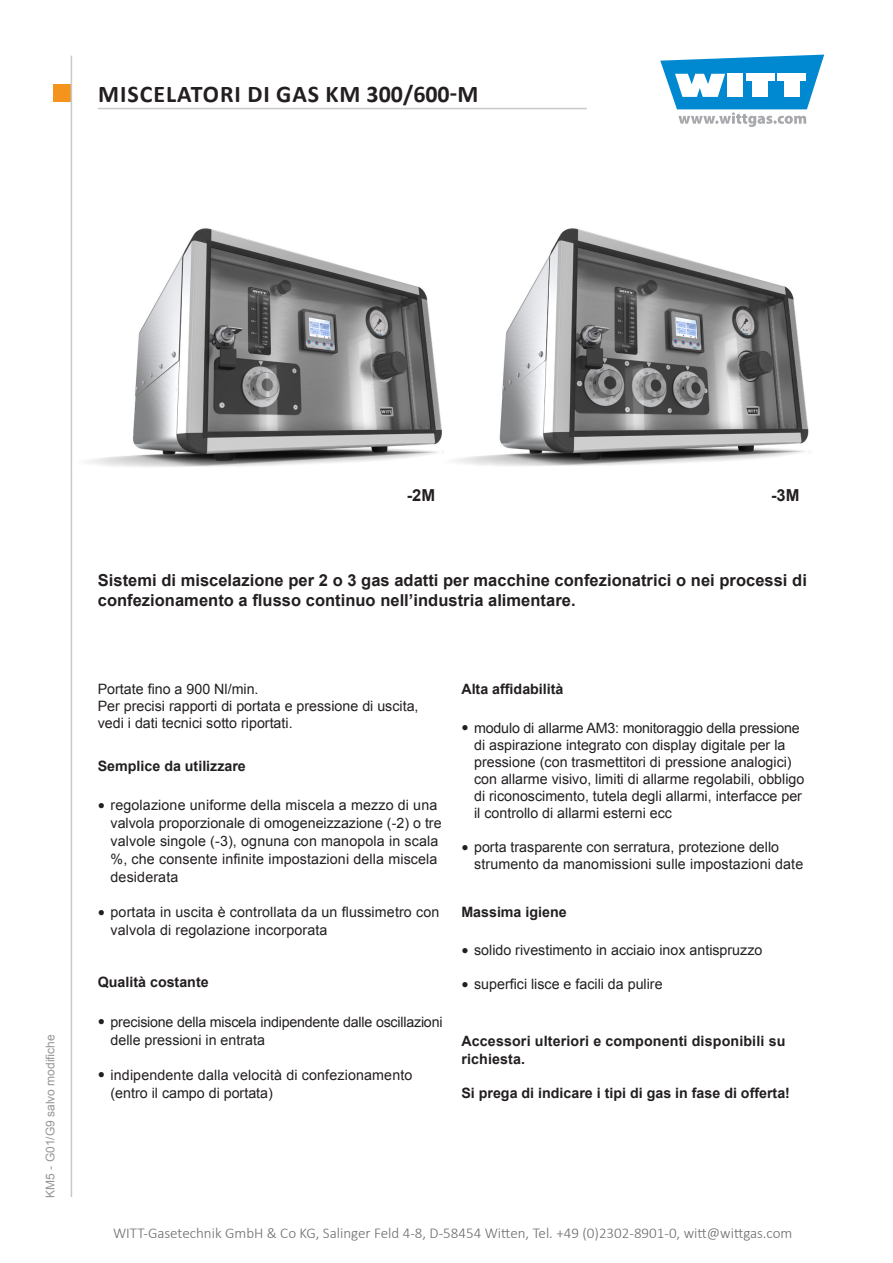
<style>
.page{position:relative;width:893px;height:1263px;background:#fff}
.page>*{position:absolute;margin:0;border:0;box-sizing:border-box;transform-origin:0 0}
.t1{font:700 24px "Calibri";letter-spacing:.04em;color:#231f20}
.Einleitungstext{font:700 16.5px/19.8px "Arial";color:#231f20}
.t2{font:300 15px "Calibri";color:#6b6c6f}
.t3{font:14.25px/17.1px "Arial";color:#231f20}
.Überschrift{font:700 14.25px/18px "Arial";color:#231f20}
.t4{font:12px "Arial";color:#949698}
.s1{font-family:"Bookman Old Style";font-size:12px}
</style>
<div class="page">
<div style="left:53px;top:85px;width:17px;height:17px;background:#f5941d"></div>
<svg style="left:660px;top:55px;width:164px;height:72px"></svg>
<hr style="left:71px;top:56px;width:1px;height:1141px;background:#c7c9cb">
<hr style="left:98px;top:108px;width:489px;height:1px;background:#c7c9cb">
<img style="left:88px;top:228px;width:354px;height:239px">
<img style="left:455px;top:228px;width:354px;height:238px">
<h1 class="t1" style="left:98px;top:78px;width:382px">MISCELATORI DI GAS KM 300/600-M</h1>
<p class="t4" style="left:42px;top:1197px;width:165px;rotate:-90deg">KM5 - G01/G9 salvo modifiche</p>
<p class="Einleitungstext" style="left:407px;top:485px;width:30px">-2M</p>
<p class="Einleitungstext" style="left:771px;top:485px;width:30px">-3M</p>
<p class="Einleitungstext" style="left:98px;top:571px;width:711px">Sistemi di miscelazione per 2 o 3 gas adatti per macchine confezionatrici o nei processi di confezionamento a flusso continuo nell’industria alimentare.</p>
<p class="t3" style="left:98px;top:681px;width:322px">Portate fino a 900 Nl/min.<br>Per precisi rapporti di portata e pressione di uscita, vedi i dati tecnici sotto riportati.</p>
<p class="Überschrift" style="left:98px;top:757px;width:150px">Semplice da utilizzare</p>
<p class="t3" style="left:111px;top:796px;width:333px;line-height:18px;text-indent:-13px"><span class="s1">●</span> regolazione uniforme della miscela a mezzo di una valvola proporzionale di omogeneizzazione (-2) o tre valvole singole (-3), ognuna con manopola in scala %, che consente infinite impostazioni della miscela desiderata</p>
<p class="t3" style="left:111px;top:903px;width:330px;line-height:18px;text-indent:-13px"><span class="s1">●</span> portata in uscita è controllata da un flussimetro con valvola di regolazione incorporata</p>
<p class="Überschrift" style="left:98px;top:974px;width:112px">Qualità costante</p>
<p class="t3" style="left:111px;top:1013px;width:333px;line-height:18px;text-indent:-13px"><span class="s1">●</span> precisione della miscela indipendente dalle oscillazioni delle pressioni in entrata</p>
<p class="t3" style="left:111px;top:1066px;width:303px;line-height:18px;text-indent:-13px"><span class="s1">●</span> indipendente dalla velocità di confezionamento (entro il campo di portata)</p>
<p class="Überschrift" style="left:461px;top:681px;width:104px">Alta affidabilità</p>
<p class="t3" style="left:474px;top:719px;width:332px;text-indent:-13px"><span class="s1">●</span> modulo di allarme AM3: monitoraggio della pressione di aspirazione integrato con display digitale per la pressione (con trasmettitori di pressione analogici) con allarme visivo, limiti di allarme regolabili, obbligo di riconoscimento, tutela degli allarmi, interfacce per il controllo di allarmi esterni ecc</p>
<p class="t3" style="left:474px;top:839px;width:331px;text-indent:-13px"><span class="s1">●</span> porta trasparente con serratura, protezione dello strumento da manomissioni sulle impostazioni date</p>
<p class="Überschrift" style="left:461px;top:903px;width:107px">Massima igiene</p>
<p class="t3" style="left:461px;top:942px;width:303px"><span class="s1">●</span> solido rivestimento in acciaio inox antispruzzo</p>
<p class="t3" style="left:461px;top:976px;width:203px"><span class="s1">●</span> superfici lisce e facili da pulire</p>
<p class="Überschrift" style="left:461px;top:1032px;width:326px">Accessori ulteriori e componenti disponibili su richiesta.</p>
<p class="Überschrift" style="left:461px;top:1084px;width:330px">Si prega di indicare i tipi di gas in fase di offerta!</p>
<p class="t2" style="left:113px;top:1224px;width:681px">WITT-Gasetechnik GmbH &amp; Co KG, Salinger Feld 4-8, D-58454 Witten, Tel. +49 (0)2302-8901-0, witt@wittgas.com</p>
</div>
